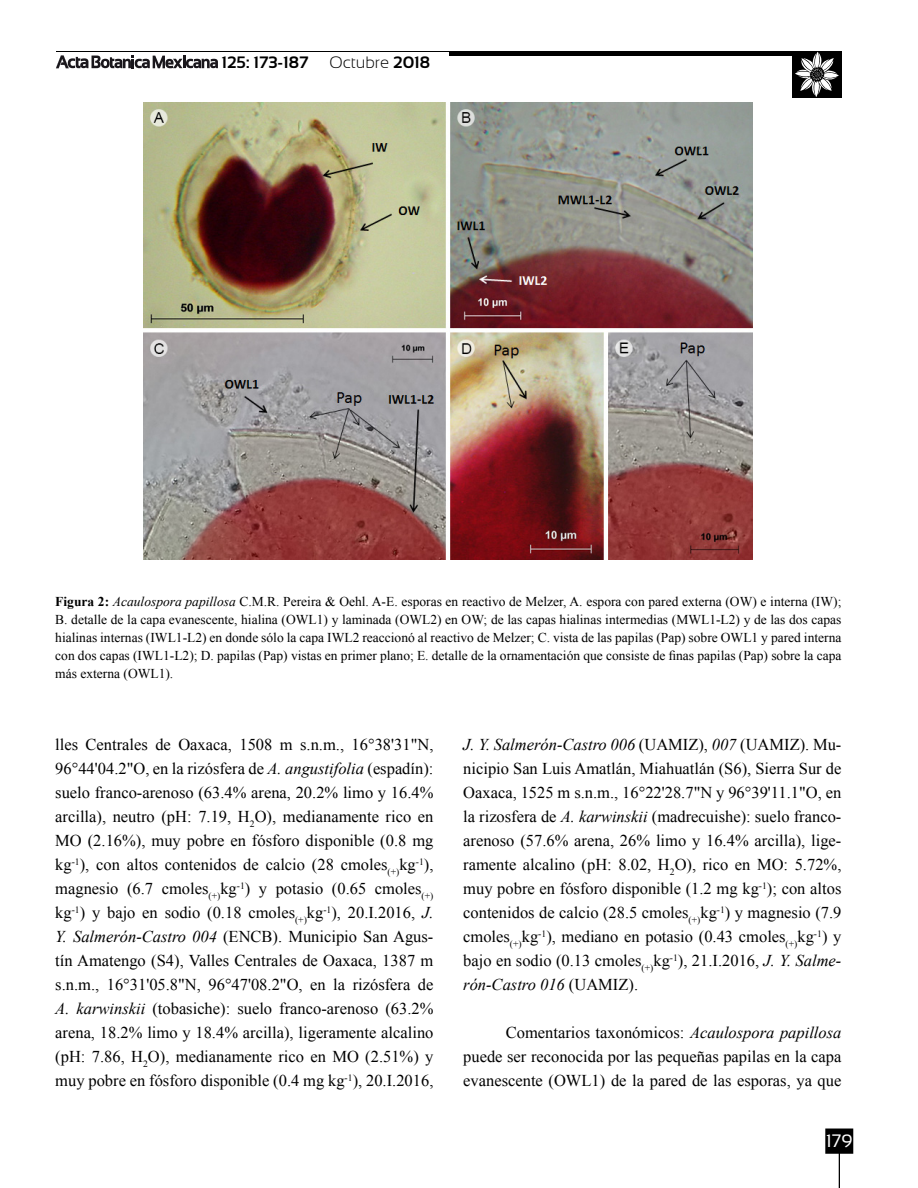
<style>
.page{position:relative;width:918px;height:1188px;background:#fff}
.page>*{position:absolute;margin:0;border:0;box-sizing:border-box;transform-origin:0 0}
.t1{font:18px "Sansation";color:#fff}
.textobase{font:16.5px/24px "Times New Roman";color:#000;text-align:justify}
.t2{font:700 16.5px "Sansation";color:#000}
.t3{font:300 16.5px "Sansation";color:#000}
.piefigura{font:13.5px/18px "Times New Roman";color:#000;text-align:justify}
.s1{font-weight:700}
.s2{font-style:italic}
</style>
<div class="page">
<hr style="left:449px;top:51px;width:392px;height:4px;background:#000">
<hr style="left:56px;top:51px;width:785px;height:1px;background:#000">
<div style="left:792px;top:51px;width:49px;height:47px;background:#000"></div>
<svg style="left:795px;top:52px;width:44px;height:45px"></svg>
<svg style="left:825px;top:1129px;width:28px;height:59px"></svg>
<svg style="left:56px;top:55px;width:162px;height:13px"></svg>
<img style="left:144px;top:102px;width:609px;height:458px">
<p class="t2" style="left:222px;top:53px;width:88px">125: 173-187</p>
<p class="t3" style="left:330px;top:53px;width:102px">Octubre <span class="s1">2018</span></p>
<p class="piefigura" style="left:55px;top:592px;width:788px"><span class="s1">Figura 2:</span> <span class="s2">Acaulospora papillosa</span> C.M.R. Pereira &amp; Oehl. A-E. esporas en reactivo de Melzer, A. espora con pared externa (OW) e interna (IW); B. detalle de la capa evanescente, hialina (OWL1) y laminada (OWL2) en OW; de las capas hialinas intermedias (MWL1-L2) y de las dos capas hialinas internas (IWL1-L2) en donde sólo la capa IWL2 reaccionó al reactivo de Melzer; C. vista de las papilas (Pap) sobre OWL1 y pared interna con dos capas (IWL1-L2); D. papilas (Pap) vistas en primer plano; E. detalle de la ornamentación que consiste de finas papilas (Pap) sobre la capa más externa (OWL1).</p>
<p class="textobase" style="left:55px;top:732px;width:380px">lles Centrales de Oaxaca, 1508 m s.n.m., 16°38'31"N, 96°44'04.2"O, en la rizósfera de <span class="s2">A. angustifolia</span> (espadín): suelo franco-arenoso (63.4% arena, 20.2% limo y 16.4% arcilla), neutro (pH: 7.19, H<sub>2</sub>O), medianamente rico en MO (2.16%), muy pobre en fósforo disponible (0.8 mg kg<sup>-1</sup>), con altos contenidos de calcio (28 cmoles<sub>(+)</sub>kg<sup>-1</sup>), magnesio (6.7 cmoles<sub>(+)</sub>kg<sup>-1</sup>) y potasio (0.65 cmoles<sub>(+) </sub>kg<sup>-1</sup>) y bajo en sodio (0.18 cmoles<sub>(+)</sub>kg<sup>-1</sup>), 20.I.2016, <span class="s2">J.<br>Y. Salmerón-Castro 004</span> (ENCB). Municipio San Agus&shy;tín Amatengo (S4), Valles Centrales de Oaxaca, 1387 m s.n.m., 16°31'05.8"N, 96°47'08.2"O, en la rizósfera de <span class="s2">A. karwinskii</span> (tobasiche): suelo franco-arenoso (63.2% arena, 18.2% limo y 18.4% arcilla), ligeramente alcalino (pH: 7.86, H<sub>2</sub>O), medianamente rico en MO (2.51%) y muy pobre en fósforo disponible (0.4 mg kg<sup>-1</sup>), 20.I.2016,</p>
<p class="textobase" style="left:463px;top:732px;width:380px"><span class="s2">J. Y. Salmerón-Castro 006</span> (UAMIZ), <span class="s2">007</span> (UAMIZ). Mu&shy;nicipio San Luis Amatlán, Miahuatlán (S6), Sierra Sur de Oaxaca, 1525 m s.n.m., 16°22'28.7"N y 96°39'11.1"O, en la rizosfera de <span class="s2">A. karwinskii</span> (madrecuishe): suelo franco&shy;arenoso (57.6% arena, 26% limo y 16.4% arcilla), lige&shy;ramente alcalino (pH: 8.02, H<sub>2</sub>O), rico en MO: 5.72%, muy pobre en fósforo disponible (1.2 mg kg<sup>-1</sup>); con altos contenidos de calcio (28.5 cmoles<sub>(+)</sub>kg<sup>-1</sup>) y magnesio (7.9 cmoles<sub>(+)</sub>kg<sup>-1</sup>), mediano en potasio (0.43 cmoles<sub>(+)</sub>kg<sup>-1</sup>) y bajo en sodio (0.13 cmoles<sub>(+)</sub>kg<sup>-1</sup>), 21.I.2016, <span class="s2">J. Y. Salme&shy;rón-Castro 016</span> (UAMIZ).</p>
<p class="textobase" style="left:463px;top:1020px;width:380px;text-indent:43px">Comentarios taxonómicos: <span class="s2">Acaulospora papillosa </span>puede ser reconocida por las pequeñas papilas en la capa evanescente (OWL1) de la pared de las esporas, ya que</p>
<p class="t1" style="left:826px;top:1130px;width:28px">179</p>
</div>
